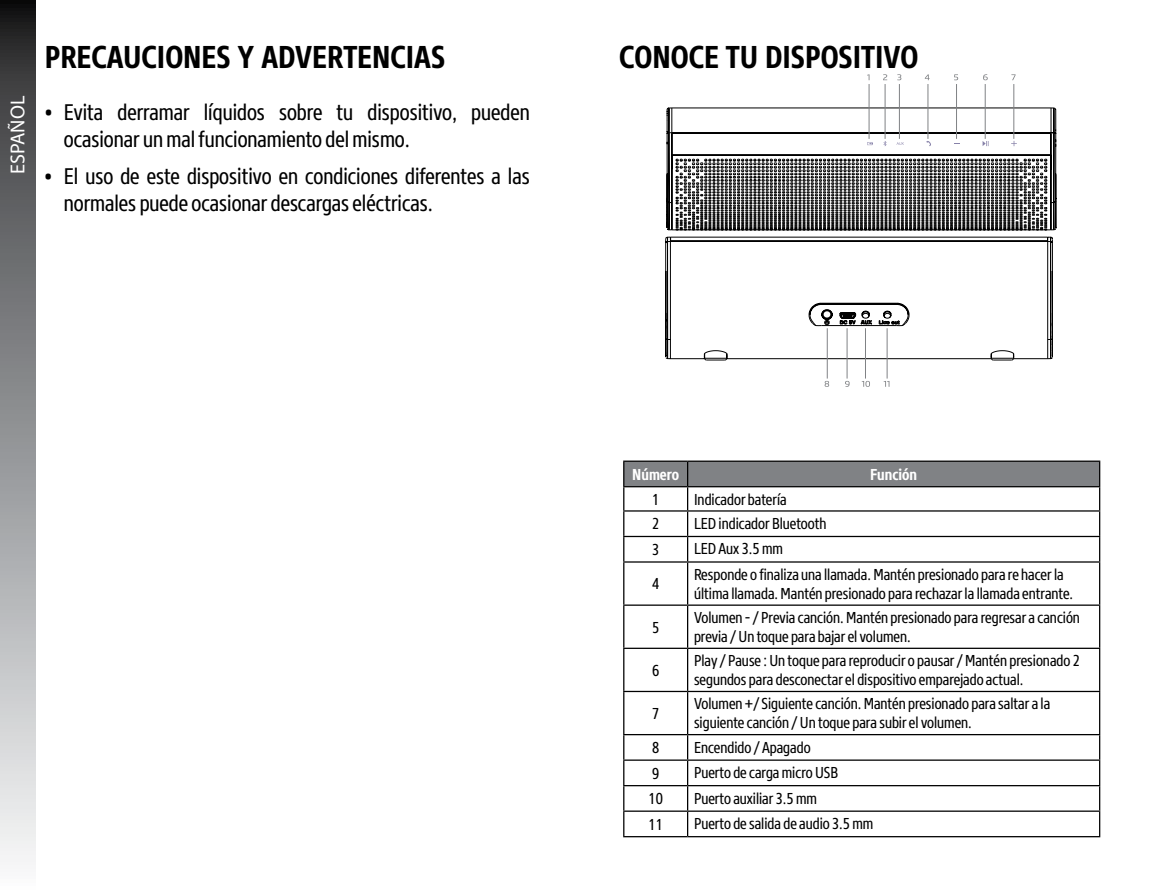
<style>
.page{position:relative;width:1149px;height:893px;background:#fff}
.page>*{position:absolute;margin:0;border:0;box-sizing:border-box;transform-origin:0 0}
.t1{font:700 31.5px "Core Sans N67 Cn";color:#000}
.t2{font:22.5px/27px "Core Sans N47 Cn";color:#000}
.t3{font:20.25px "Myriad Pro";color:#fff}
.t4{font:15.75px/18.9px "Core Sans N47 Cn";color:#000}
.t5{font:700 15.75px "Core Sans N67 Cn";color:#fff}
</style>
<div class="page">
<svg style="left:0;top:0;width:36px;height:862px;background:#8f9092"></svg>
<svg style="left:623px;top:461px;width:476px;height:100px"></svg>
<hr style="left:623px;top:561px;width:64px;height:2px;background:#000">
<hr style="left:623px;top:563px;width:1px;height:41px;background:#000">
<hr style="left:687px;top:561px;width:412px;height:2px;background:#000">
<hr style="left:686px;top:563px;width:2px;height:41px;background:#000">
<hr style="left:1098px;top:563px;width:1px;height:41px;background:#000">
<hr style="left:623px;top:604px;width:64px;height:2px;background:#000">
<hr style="left:623px;top:606px;width:1px;height:42px;background:#000">
<hr style="left:687px;top:604px;width:412px;height:2px;background:#000">
<hr style="left:686px;top:606px;width:2px;height:42px;background:#000">
<hr style="left:1098px;top:606px;width:1px;height:42px;background:#000">
<hr style="left:623px;top:648px;width:64px;height:1px;background:#000">
<hr style="left:623px;top:649px;width:1px;height:42px;background:#000">
<hr style="left:687px;top:648px;width:412px;height:1px;background:#000">
<hr style="left:686px;top:649px;width:2px;height:42px;background:#000">
<hr style="left:1098px;top:649px;width:1px;height:42px;background:#000">
<hr style="left:623px;top:691px;width:64px;height:1px;background:#000">
<hr style="left:623px;top:692px;width:1px;height:42px;background:#000">
<hr style="left:687px;top:691px;width:412px;height:1px;background:#000">
<hr style="left:686px;top:692px;width:2px;height:42px;background:#000">
<hr style="left:1098px;top:692px;width:1px;height:42px;background:#000">
<hr style="left:623px;top:734px;width:64px;height:1px;background:#000">
<hr style="left:687px;top:734px;width:412px;height:1px;background:#000">
<hr style="left:686px;top:735px;width:2px;height:24px;background:#000">
<hr style="left:623px;top:759px;width:64px;height:2px;background:#000">
<hr style="left:687px;top:759px;width:412px;height:2px;background:#000">
<hr style="left:686px;top:761px;width:2px;height:24px;background:#000">
<hr style="left:623px;top:785px;width:64px;height:1px;background:#000">
<hr style="left:687px;top:785px;width:412px;height:1px;background:#000">
<hr style="left:686px;top:786px;width:2px;height:24px;background:#000">
<hr style="left:623px;top:810px;width:64px;height:2px;background:#000">
<svg style="left:623px;top:735px;width:1px;height:101px"></svg>
<hr style="left:687px;top:810px;width:412px;height:2px;background:#000">
<hr style="left:686px;top:812px;width:2px;height:24px;background:#000">
<hr style="left:623px;top:836px;width:64px;height:1px;background:#000">
<hr style="left:687px;top:836px;width:412px;height:1px;background:#000">
<svg style="left:665px;top:237px;width:387px;height:123px"></svg>
<svg style="left:808px;top:303px;width:101px;height:23px"></svg>
<svg style="left:666px;top:108px;width:389px;height:122px"></svg>
<hr style="left:868px;top:84px;width:1px;height:55px;background:#808285">
<hr style="left:884px;top:84px;width:1px;height:55px;background:#808285">
<hr style="left:984px;top:84px;width:1px;height:55px;background:#808285">
<hr style="left:955px;top:84px;width:1px;height:55px;background:#808285">
<hr style="left:927px;top:84px;width:1px;height:55px;background:#808285">
<hr style="left:898px;top:84px;width:1px;height:55px;background:#808285">
<hr style="left:1013px;top:84px;width:1px;height:55px;background:#808285">
<hr style="left:826px;top:328px;width:1px;height:51px;background:#808285">
<hr style="left:846px;top:328px;width:1px;height:51px;background:#808285">
<hr style="left:864px;top:328px;width:1px;height:51px;background:#808285">
<hr style="left:886px;top:328px;width:1px;height:51px;background:#808285">
<svg style="left:897px;top:74px;width:4px;height:6px"></svg>
<svg style="left:924px;top:74px;width:5px;height:6px"></svg>
<svg style="left:954px;top:74px;width:3px;height:6px"></svg>
<svg style="left:983px;top:74px;width:4px;height:6px"></svg>
<svg style="left:1011px;top:74px;width:4px;height:6px"></svg>
<svg style="left:824px;top:381px;width:4px;height:6px"></svg>
<svg style="left:845px;top:381px;width:4px;height:6px"></svg>
<svg style="left:861px;top:381px;width:8px;height:6px"></svg>
<svg style="left:883px;top:381px;width:6px;height:6px"></svg>
<p class="t3" style="left:5px;top:174px;width:80px;rotate:-90deg">ESPAÑOL</p>
<h1 class="t1" style="left:45px;top:36px;width:402px">PRECAUCIONES Y ADVERTENCIAS</h1>
<h2 class="t2" style="left:64px;top:99px;width:467px;text-indent:-19px">• Evita derramar líquidos sobre tu dispositivo, pueden ocasionar unmal funcionamiento delmismo.</h2>
<h2 class="t2" style="left:64px;top:162px;width:467px;text-indent:-19px">• El uso de este dispositivo en condiciones diferentes a las normales puede ocasionar descargas eléctricas.</h2>
<h1 class="t1" style="left:619px;top:36px;width:300px">CONOCE TU DISPOSITIVO</h1>
<p class="t5" style="left:632px;top:464px;width:48px">Número</p>
<p class="t5" style="left:870px;top:464px;width:48px">Función</p>
<p class="t4" style="left:652px;top:490px;width:9px">1</p>
<p class="t4" style="left:693px;top:490px;width:94px">Indicador batería</p>
<p class="t4" style="left:652px;top:514px;width:9px">2</p>
<p class="t4" style="left:693px;top:514px;width:134px">LED indicador Bluetooth</p>
<p class="t4" style="left:652px;top:540px;width:9px">3</p>
<p class="t4" style="left:693px;top:539px;width:90px">LED Aux 3.5mm</p>
<p class="t4" style="left:652px;top:574px;width:9px">4</p>
<p class="t4" style="left:693px;top:565px;width:380px">Responde o finaliza una llamada.Mantén presionado para re hacer la última llamada.Mantén presionado para rechazar la llamada entrante.</p>
<p class="t4" style="left:652px;top:617px;width:9px">5</p>
<p class="t4" style="left:693px;top:608px;width:387px">Volumen -/ Previa canción.Mantén presionado para regresar a canción previa / Un toque para bajar elvolumen.</p>
<p class="t4" style="left:652px;top:661px;width:9px">6</p>
<p class="t4" style="left:693px;top:651px;width:387px">Play / Pause : Un toque para reproducir o pausar/Mantén presionado 2 segundos para desconectar el dispositivo emparejado actual.</p>
<p class="t4" style="left:652px;top:704px;width:9px">7</p>
<p class="t4" style="left:693px;top:694px;width:357px">Volumen +/ Siguiente canción.Mantén presionado para saltar a la siguiente canción / Un toque para subir elvolumen.</p>
<p class="t4" style="left:652px;top:738px;width:9px">8</p>
<p class="t4" style="left:693px;top:737px;width:118px">Encendido / Apagado</p>
<p class="t4" style="left:652px;top:764px;width:9px">9</p>
<p class="t4" style="left:693px;top:763px;width:146px">Puerto de cargamicro USB</p>
<p class="t4" style="left:648px;top:789px;width:16px">10</p>
<p class="t4" style="left:693px;top:788px;width:124px">Puerto auxiliar 3.5mm</p>
<p class="t4" style="left:648px;top:815px;width:16px">11</p>
<p class="t4" style="left:693px;top:814px;width:181px">Puerto de salida de audio 3.5mm</p>
</div>
